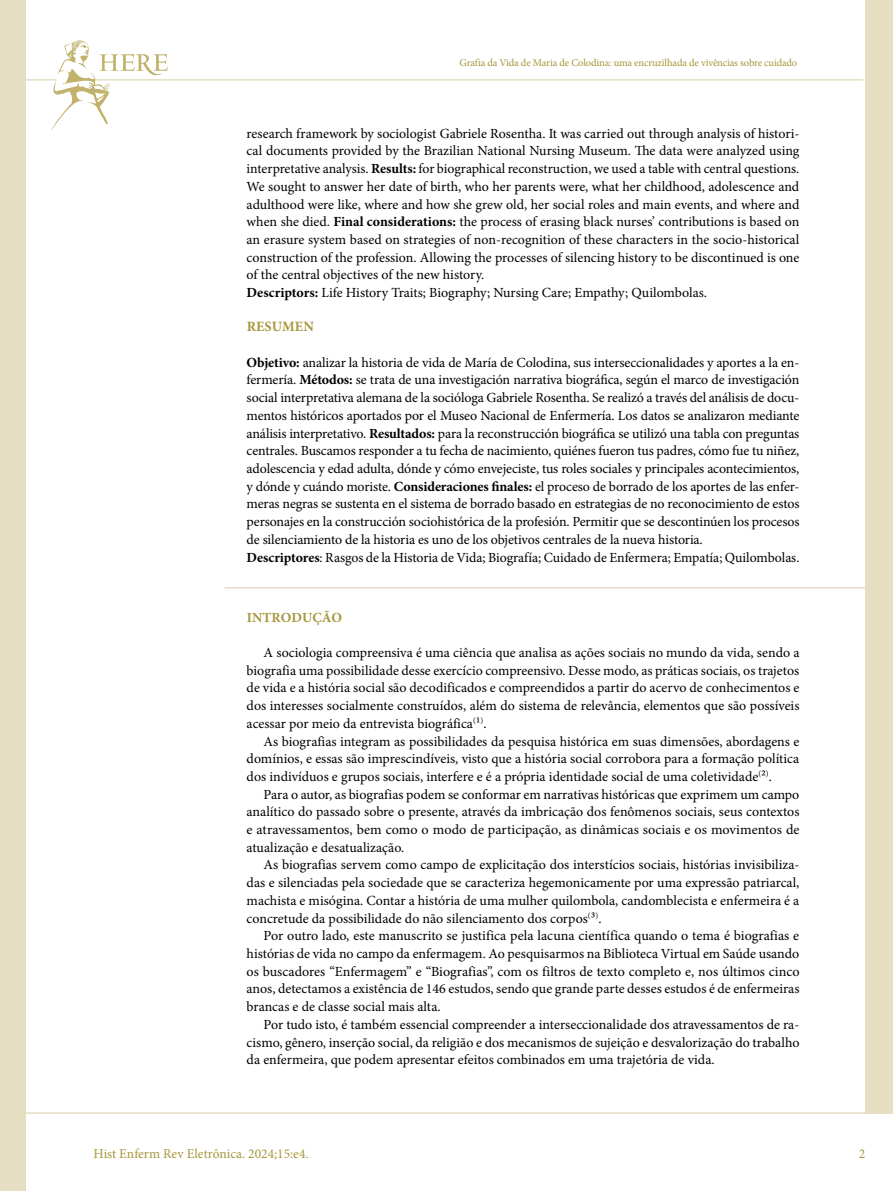
<style>
.page{position:relative;width:893px;height:1191px;background:#fff}
.page>*{position:absolute;margin:0;border:0;box-sizing:border-box;transform-origin:0 0}
.t1{font:700 14.25px "Minion Pro";letter-spacing:.01em;color:#a7963a}
.t2{font:13.95px/17.7px "Minion Pro";letter-spacing:-.005em;color:#000;text-align:justify}
.t3{font:700 13.95px "Minion Pro";letter-spacing:.01em;color:#a7963a}
.t4{font:13.5px "Minion Pro";color:#a7963a}
.t5{font:10.5px "Minion Pro";letter-spacing:-.015em;color:#a7963a}
.s1{font-weight:700}
</style>
<div class="page">
<hr style="left:0;top:1112px;width:893px;height:1px;background:#e6dec3">
<hr style="left:0;top:79px;width:863px;height:2px;background:#e6dec3">
<div style="left:865px;top:0;width:28px;height:1113px;background:#e6dec3"></div>
<div style="left:0;top:0;width:26px;height:1191px;background:#e6dec3"></div>
<svg style="left:50px;top:40px;width:118px;height:91px"></svg>
<hr style="left:225px;top:587px;width:668px;height:1px;background:#e6dec3">
<p class="t5" style="left:460px;top:56px;width:339px">Grafia da Vida de Maria de Colodina: uma encruzilhada de vivências sobre cuidado</p>
<p class="t2" style="left:247px;top:124px;width:554px;text-align:left">research framework by sociologist Gabriele Rosentha. It was carried out through analysis of histori&shy;cal documents provided by the Brazilian National Nursing Museum. The data were analyzed using interpretative analysis. <span class="s1">Results:</span> for biographical reconstruction, we used a table with central questions.<br>We sought to answer her date of birth, who her parents were, what her childhood, adolescence and adulthood were like, where and how she grew old, her social roles and main events, and where and when she died. <span class="s1">Final considerations:</span> the process of erasing black nurses’ contributions is based on an erasure system based on strategies of non-recognition of these characters in the socio-historical construction of the profession. Allowing the processes of silencing history to be discontinued is one of the central objectives of the new history.<br><span class="s1">Descriptors:</span> Life History Traits; Biography; Nursing Care; Empathy; Quilombolas.</p>
<p class="t1" style="left:247px;top:317px;width:69px">RESUMEN</p>
<p class="t2" style="left:247px;top:353px;width:554px;text-align:left"><span class="s1">Objetivo:</span> analizar la historia de vida de María de Colodina, sus interseccionalidades y aportes a la en&shy;fermería. <span class="s1">Métodos:</span> se trata de una investigación narrativa biográfica, según el marco de investigación social interpretativa alemana de la socióloga Gabriele Rosentha. Se realizó a través del análisis de docu&shy;mentos históricos aportados por el Museo Nacional de Enfermería. Los datos se analizaron mediante análisis interpretativo. <span class="s1">Resultados:</span> para la reconstrucción biográfica se utilizó una tabla con preguntas centrales. Buscamos responder a tu fecha de nacimiento, quiénes fueron tus padres, cómo fue tu niñez, adolescencia y edad adulta, dónde y cómo envejeciste, tus roles sociales y principales acontecimientos, y dónde y cuándo moriste. <span class="s1">Consideraciones finales:</span> el proceso de borrado de los aportes de las enfer&shy;meras negras se sustenta en el sistema de borrado basado en estrategias de no reconocimiento de estos personajes en la construcción sociohistórica de la profesión. Permitir que se descontinúen los procesos de silenciamiento de la historia es uno de los objetivos centrales de la nueva historia.<br><span class="s1">Descriptores</span>: Rasgos de la Historia de Vida; Biografía; Cuidado de Enfermera; Empatía; Quilombolas.</p>
<p class="t3" style="left:247px;top:607px;width:97px">INTRODUÇÃO</p>
<p class="t2" style="left:247px;top:644px;width:554px;text-indent:17px">A sociologia compreensiva é uma ciência que analisa as ações sociais no mundo da vida, sendo a biografia uma possibilidade desse exercício compreensivo. Desse modo, as práticas sociais, os trajetos de vida e a história social são decodificados e compreendidos a partir do acervo de conhecimentos e dos interesses socialmente construídos, além do sistema de relevância, elementos que são possíveis acessar por meio da entrevista biográfica<sup>(</sup>¹<sup>)</sup>.</p>
<p class="t2" style="left:247px;top:732px;width:554px;text-indent:17px">As biografias integram as possibilidades da pesquisa histórica em suas dimensões, abordagens e domínios, e essas são imprescindíveis, visto que a história social corrobora para a formação política dos indivíduos e grupos sociais, interfere e é a própria identidade social de uma coletividade<sup>(</sup>²<sup>)</sup>.</p>
<p class="t2" style="left:247px;top:785px;width:554px;text-indent:17px">Para o autor, as biografias podem se conformar em narrativas históricas que exprimem um campo analítico do passado sobre o presente, através da imbricação dos fenômenos sociais, seus contextos e atravessamentos, bem como o modo de participação, as dinâmicas sociais e os movimentos de atualização e desatualização.</p>
<p class="t2" style="left:247px;top:856px;width:554px;text-indent:17px">As biografias servem como campo de explicitação dos interstícios sociais, histórias invisibiliza&shy;das e silenciadas pela sociedade que se caracteriza hegemonicamente por uma expressão patriarcal, machista e misógina. Contar a história de uma mulher quilombola, candomblecista e enfermeira é a concretude da possibilidade do não silenciamento dos corpos<sup>(</sup>³<sup>)</sup>.</p>
<p class="t2" style="left:247px;top:927px;width:554px;text-indent:17px">Por outro lado, este manuscrito se justifica pela lacuna científica quando o tema é biografias e histórias de vida no campo da enfermagem. Ao pesquisarmos na Biblioteca Virtual em Saúde usando os buscadores “Enfermagem” e “Biografias”, com os filtros de texto completo e, nos últimos cinco anos, detectamos a existência de 146 estudos, sendo que grande parte desses estudos é de enfermeiras brancas e de classe social mais alta.</p>
<p class="t2" style="left:247px;top:1015px;width:554px;text-indent:17px">Por tudo isto, é também essencial compreender a interseccionalidade dos atravessamentos de ra&shy;cismo, gênero, inserção social, da religião e dos mecanismos de sujeição e desvalorização do trabalho da enfermeira, que podem apresentar efeitos combinados em uma trajetória de vida.</p>
<p class="t4" style="left:94px;top:1144px;width:217px">Hist Enferm Rev Eletrônica. 2024;15:e4.</p>
<p class="t4" style="left:859px;top:1144px;width:8px">2</p>
</div>
